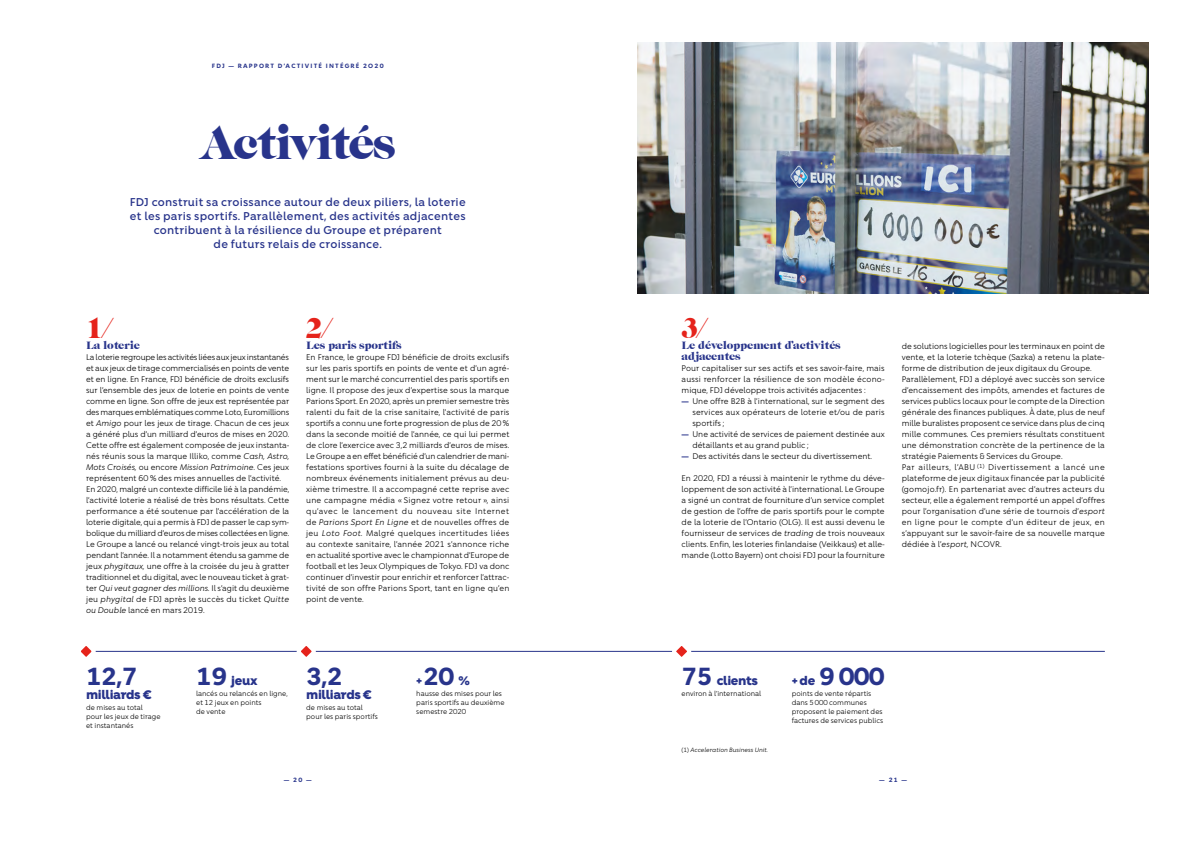
<style>
.page{position:relative;width:1191px;height:842px;background:#fff}
.page>*{position:absolute;margin:0;border:0;box-sizing:border-box;transform-origin:0 0}
.t1{font:46px "Caslon Graphique EF";letter-spacing:-.05em;color:#28348b}
.t2{font:30px "Caslon Graphique EF";color:#e5231b}
.t3{font:700 24px "Chance";color:#28348b}
.t4{font:900 12px "Chance";letter-spacing:-.03em;color:#28348b}
.t5{font:500 11px/14px "Chance";letter-spacing:.02em;color:#28348b;text-align:center}
.t6{font:11px/11px "Caslon Graphique EF";letter-spacing:-.02em;color:#28348b}
.t7{font:8px/11px "Chance";color:#000;text-align:justify}
.t8{font:7px/9px "Chance";color:#000}
.t9{font:700 6px "Chance";letter-spacing:.2em;color:#28348b}
.t10{font:italic 6px "Chance";color:#000}
.s1{font-style:italic}
.s2{font-weight:700;font-size:24px}
.s3{font-weight:700;color:#28348b}
.s4{font-style:normal}
.s5{font-weight:900;font-size:12px}
</style>
<div class="page">
<img style="left:637px;top:42px;width:511px;height:252px">
<hr style="left:86px;top:651px;width:1018px;height:1px;background:#28348b">
<svg style="left:293px;top:646px;width:27px;height:11px"></svg>
<svg style="left:668px;top:646px;width:27px;height:11px"></svg>
<svg style="left:81px;top:646px;width:19px;height:11px"></svg>
<p class="t9" style="left:212px;top:62px;width:173px">FDJ — RAPPORT D’ACTIVITÉ INTÉGRÉ 2O20</p>
<h1 class="t1" style="left:200px;top:118px;width:197px">Activités</h1>
<h3 class="t5" style="left:130px;top:195px;width:337px">FDJ construit sa croissance autour de deux piliers, la loterie et les paris sportifs. Parallèlement, des activités adjacentes contribuent à la résilience du Groupe et préparent<br>de futurs relais de croissance.</h3>
<h2 class="t2" style="left:86px;top:311px;width:30px">1/</h2>
<h3 class="t6" style="left:86px;top:340px;width:55px">La loterie</h3>
<p class="t7" style="left:86px;top:351px;width:205px;text-align:left">La loterie regroupe les activités liées aux jeux instantanés et aux jeux de tirage commercialisés en points de vente et en ligne. En France, FDJ bénéficie de droits exclusifs sur l’ensemble des jeux de loterie en points de vente comme en ligne. Son offre de jeux est représentée par des marques emblématiques comme Loto, Euromillions et <span class="s1">Amigo</span> pour les jeux de tirage. Chacun de ces jeux a généré plus d’un milliard d’euros de mises en 2020.<br>Cette offre est également composée de jeux instanta&shy;nés réunis sous la marque Illiko, comme <span class="s1">Cash, Astro, Mots Croisés,</span> ou encore <span class="s1">Mission Patrimoine.</span> Ces jeux représentent 60 % des mises annuelles de l’activité.<br>En 2020, malgré un contexte difficile lié à la pandémie, l’activité loterie a réalisé de très bons résultats. Cette performance a été soutenue par l’accélération de la loterie digitale, qui a permis à FDJ de passer le cap sym&shy;bolique du milliard d’euros de mises collectées en ligne.<br>Le Groupe a lancé ou relancé vingt-trois jeux au total pendant l’année. Il a notamment étendu sa gamme de jeux <span class="s1">phygitaux,</span> une offre à la croisée du jeu à gratter traditionnel et du digital, avec le nouveau ticket à grat&shy;ter <span class="s1">Qui veut gagner des millions.</span> Il s’agit du deuxième jeu <span class="s1">phygital</span> de FDJ après le succès du ticket <span class="s1">Quitte ou Double</span> lancé en mars 2019.</p>
<h2 class="t2" style="left:306px;top:311px;width:29px">2/</h2>
<h3 class="t6" style="left:306px;top:340px;width:97px">Les paris sportifs</h3>
<p class="t7" style="left:306px;top:351px;width:205px">En France, le groupe FDJ bénéficie de droits exclusifs sur les paris sportifs en points de vente et d’un agré&shy;ment sur le marché concurrentiel des paris sportifs en ligne. Il propose des jeux d’expertise sous la marque Parions Sport. En 2020, après un premier semestre très ralenti du fait de la crise sanitaire, l’activité de paris sportifs a connu une forte progression de plus de 20 % dans la seconde moitié de l’année, ce qui lui permet de clore l’exercice avec 3,2 milliards d’euros de mises.<br>Le Groupe a en effet bénéficié d’un calendrier de mani&shy;festations sportives fourni à la suite du décalage de nombreux événements initialement prévus au deu&shy;xième trimestre. Il a accompagné cette reprise avec une campagne média « Signez votre retour », ainsi qu’avec le lancement du nouveau site Internet de <span class="s1">Parions Sport En Ligne</span> et de nouvelles offres de jeu <span class="s1">Loto Foot.</span> Malgré quelques incertitudes liées au contexte sanitaire, l’année 2021 s’annonce riche en actualité sportive avec le championnat d’Europe de football et les Jeux Olympiques de Tokyo. FDJ va donc continuer d’investir pour enrichir et renforcer l’attrac&shy;tivité de son offre Parions Sport, tant en ligne qu’en point de vente.</p>
<h3 class="t3" style="left:86px;top:661px;width:53px">12,7</h3>
<h3 class="t4" style="left:86px;top:687px;width:67px">milliards €</h3>
<p class="t8" style="left:86px;top:702px;width:76px">de mises au total pour les jeux de tirage et instantanés</p>
<h3 class="t4" style="left:196px;top:673px;width:63px"><span class="s2">19</span> jeux</h3>
<p class="t8" style="left:196px;top:688px;width:93px">lancés ou relancés en ligne, et 12 jeux en points<br>de vente</p>
<h3 class="t3" style="left:306px;top:661px;width:38px">3,2</h3>
<h3 class="t4" style="left:306px;top:687px;width:67px">milliards €</h3>
<p class="t8" style="left:306px;top:702px;width:73px">de mises au total pour les paris sportifs</p>
<h3 class="t4" style="left:416px;top:673px;width:55px">+<span class="s2">20</span> %</h3>
<p class="t8" style="left:416px;top:688px;width:90px">hausse des mises pour les paris sportifs au deuxième semestre 2020</p>
<h2 class="t2" style="left:681px;top:311px;width:29px">3/</h2>
<h3 class="t6" style="left:681px;top:340px;width:161px">Le développement d’activités adjacentes</h3>
<p class="t7" style="left:681px;top:362px;width:205px">Pour capitaliser sur ses actifs et ses savoir-faire, mais aussi renforcer la résilience de son modèle écono&shy;mique, FDJ développe trois activités adjacentes :</p>
<p class="t7" style="left:692px;top:395px;width:194px;text-indent:-11px"><span class="s3">—</span> Une offre B2B à l’international, sur le segment des services aux opérateurs de loterie et/ou de paris sportifs ;</p>
<p class="t7" style="left:692px;top:428px;width:194px;text-indent:-11px"><span class="s3">—</span> Une activité de services de paiement destinée aux détaillants et au grand public ;</p>
<p class="t7" style="left:681px;top:450px;width:192px"><span class="s3">—</span> Des activités dans le secteur du divertissement.</p>
<p class="t7" style="left:681px;top:472px;width:205px">En 2020, FDJ a réussi à maintenir le rythme du déve&shy;loppement de son activité à l’international. Le Groupe a signé un contrat de fourniture d’un service complet de gestion de l’offre de paris sportifs pour le compte de la loterie de l’Ontario (OLG). Il est aussi devenu le fournisseur de services de <span class="s1">trading</span> de trois nouveaux clients. Enfin, les loteries finlandaise (Veikkaus) et alle&shy;mande (Lotto Bayern) ont choisi FDJ pour la fourniture</p>
<p class="t7" style="left:901px;top:340px;width:205px;text-align:left">de solutions logicielles pour les terminaux en point de vente, et la loterie tchèque (Sazka) a retenu la plate&shy;forme de distribution de jeux digitaux du Groupe.<br>Parallèlement, FDJ a déployé avec succès son service d’encaissement des impôts, amendes et factures de services publics locaux pour le compte de la Direction générale des finances publiques. À date, plus de neuf mille buralistes proposent ce service dans plus de cinq mille communes. Ces premiers résultats constituent une démonstration concrète de la pertinence de la stratégie Paiements &amp; Services du Groupe.<br>Par ailleurs, l’ABU <sup>(1)</sup> Divertissement a lancé une plateforme de jeux digitaux financée par la publicité (gomojo.fr). En partenariat avec d’autres acteurs du secteur, elle a également remporté un appel d’offres pour l’organisation d’une série de tournois d’<span class="s1">esport </span>en ligne pour le compte d’un éditeur de jeux, en s’appuyant sur le savoir-faire de sa nouvelle marque dédiée à l’<span class="s1">esport,</span> NCOVR.</p>
<h3 class="t4" style="left:681px;top:673px;width:78px"><span class="s2">75</span> clients</h3>
<p class="t8" style="left:681px;top:688px;width:81px">environ à l’international</p>
<p class="t10" style="left:681px;top:746px;width:88px"><span class="s4">(1)</span> Acceleration Business Unit.</p>
<h3 class="t3" style="left:791px;top:661px;width:95px"><span class="s5">+ de</span> 9 000</h3>
<p class="t8" style="left:791px;top:688px;width:93px">points de vente répartis dans 5000 communes proposent le paiement des factures de services publics</p>
<p class="t9" style="left:284px;top:776px;width:29px">— 20 —</p>
<p class="t9" style="left:879px;top:776px;width:29px">— 21 —</p>
</div>
